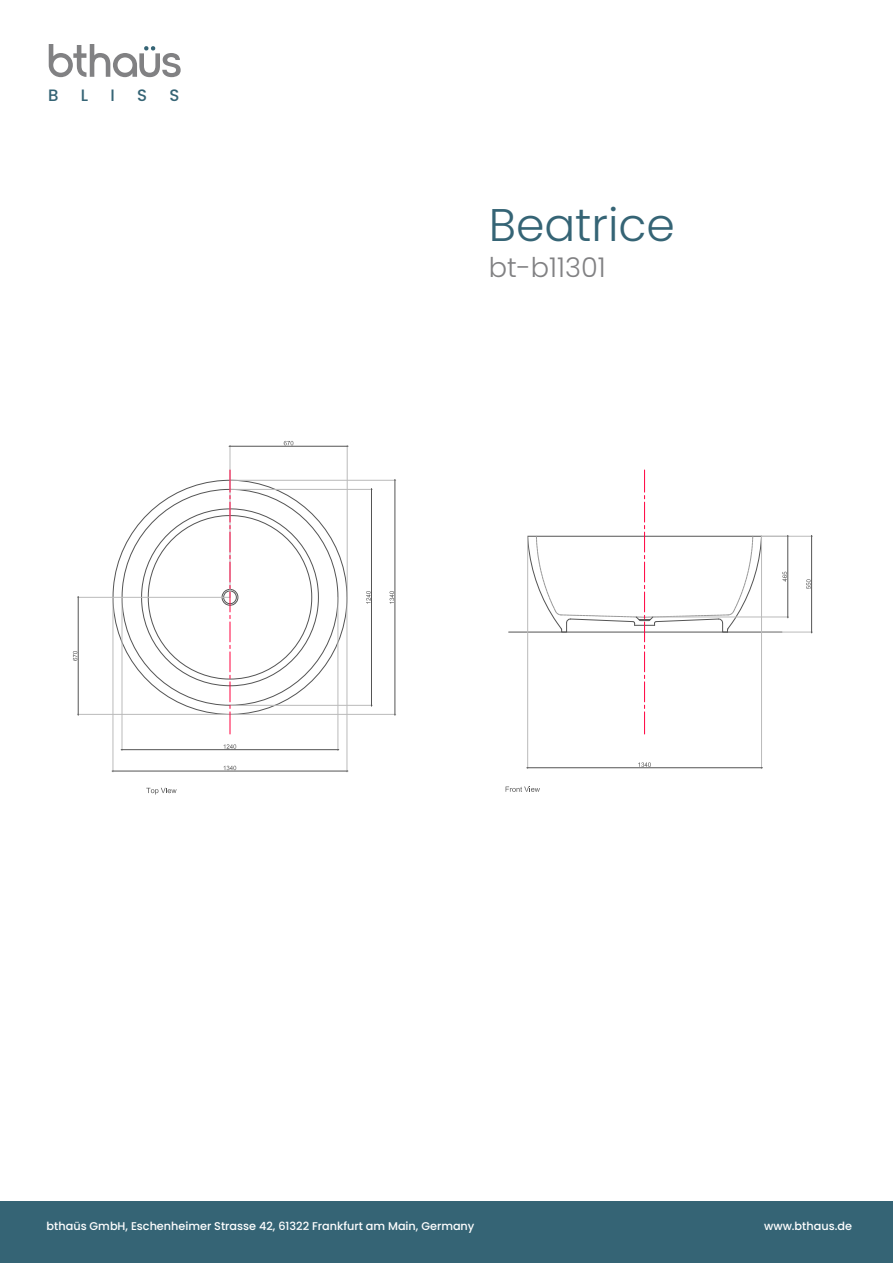
<style>
.page{position:relative;width:893px;height:1263px;background:#fff}
.page>*{position:absolute;margin:0;border:0;box-sizing:border-box;transform-origin:0 0}
.t1{font:300 45.75px "Poppins";color:#356475}
.t2{font:300 27.15px "Poppins";color:#818183}
.t3{font:500 16.5px "Poppins";color:#356475}
.t4{font:500 11.25px "Poppins";color:#fff}
</style>
<div class="page">
<div style="left:0;top:1201px;width:893px;height:62px;background:#356475"></div>
<svg style="left:49px;top:44px;width:132px;height:33px"></svg>
<svg style="left:146px;top:788px;width:31px;height:6px"></svg>
<svg style="left:506px;top:786px;width:34px;height:6px"></svg>
<svg style="left:113px;top:481px;width:234px;height:233px"></svg>
<hr style="left:509px;top:632px;width:273px;height:1px;background:#545454">
<hr style="left:77px;top:597px;width:153px;height:1px;background:#bababa">
<hr style="left:77px;top:714px;width:153px;height:1px;background:#bababa">
<hr style="left:78px;top:596px;width:1px;height:119px;background:#545454">
<svg style="left:73px;top:651px;width:4px;height:10px"></svg>
<hr style="left:113px;top:597px;width:1px;height:175px;background:#bababa">
<hr style="left:347px;top:597px;width:1px;height:175px;background:#bababa">
<hr style="left:112px;top:771px;width:236px;height:1px;background:#545454">
<svg style="left:224px;top:766px;width:12px;height:4px"></svg>
<hr style="left:122px;top:597px;width:1px;height:153px;background:#bababa">
<hr style="left:338px;top:597px;width:1px;height:153px;background:#bababa">
<hr style="left:121px;top:749px;width:218px;height:1px;background:#545454">
<svg style="left:224px;top:744px;width:12px;height:5px"></svg>
<hr style="left:230px;top:445px;width:1px;height:152px;background:#bababa">
<hr style="left:347px;top:445px;width:1px;height:152px;background:#bababa">
<hr style="left:229px;top:446px;width:119px;height:1px;background:#545454">
<svg style="left:284px;top:441px;width:9px;height:4px"></svg>
<hr style="left:230px;top:480px;width:166px;height:1px;background:#bababa">
<hr style="left:230px;top:714px;width:166px;height:1px;background:#bababa">
<hr style="left:395px;top:479px;width:1px;height:236px;background:#545454">
<svg style="left:390px;top:591px;width:4px;height:13px"></svg>
<hr style="left:230px;top:489px;width:142px;height:1px;background:#bababa">
<hr style="left:230px;top:705px;width:142px;height:1px;background:#bababa">
<hr style="left:371px;top:488px;width:1px;height:218px;background:#545454">
<svg style="left:366px;top:591px;width:5px;height:13px"></svg>
<hr style="left:762px;top:536px;width:50px;height:1px;background:#bababa">
<hr style="left:762px;top:632px;width:50px;height:1px;background:#bababa">
<hr style="left:811px;top:535px;width:1px;height:98px;background:#545454">
<svg style="left:806px;top:579px;width:5px;height:10px"></svg>
<svg style="left:141px;top:470px;width:178px;height:264px"></svg>
<svg style="left:527px;top:470px;width:262px;height:264px"></svg>
<hr style="left:527px;top:536px;width:1px;height:233px;background:#bababa">
<hr style="left:761px;top:536px;width:1px;height:233px;background:#bababa">
<hr style="left:527px;top:767px;width:235px;height:1px;background:#545454">
<svg style="left:638px;top:762px;width:13px;height:5px"></svg>
<h3 class="t3" style="left:48px;top:86px;width:12px">B</h3>
<h3 class="t3" style="left:81px;top:86px;width:9px">L</h3>
<h3 class="t3" style="left:110px;top:86px;width:6px">I</h3>
<h3 class="t3" style="left:137px;top:86px;width:11px">S</h3>
<h3 class="t3" style="left:169px;top:86px;width:11px">S</h3>
<h1 class="t1" style="left:489px;top:198px;width:188px">Beatrice</h1>
<h2 class="t2" style="left:489px;top:252px;width:118px">bt-b11301</h2>
<p class="t4" style="left:47px;top:1220px;width:429px">bthaüs GmbH, Eschenheimer Strasse 42, 61322 Frankfurt am Main, Germany</p>
<p class="t4" style="left:764px;top:1220px;width:89px">www.bthaus.de</p>
</div>
